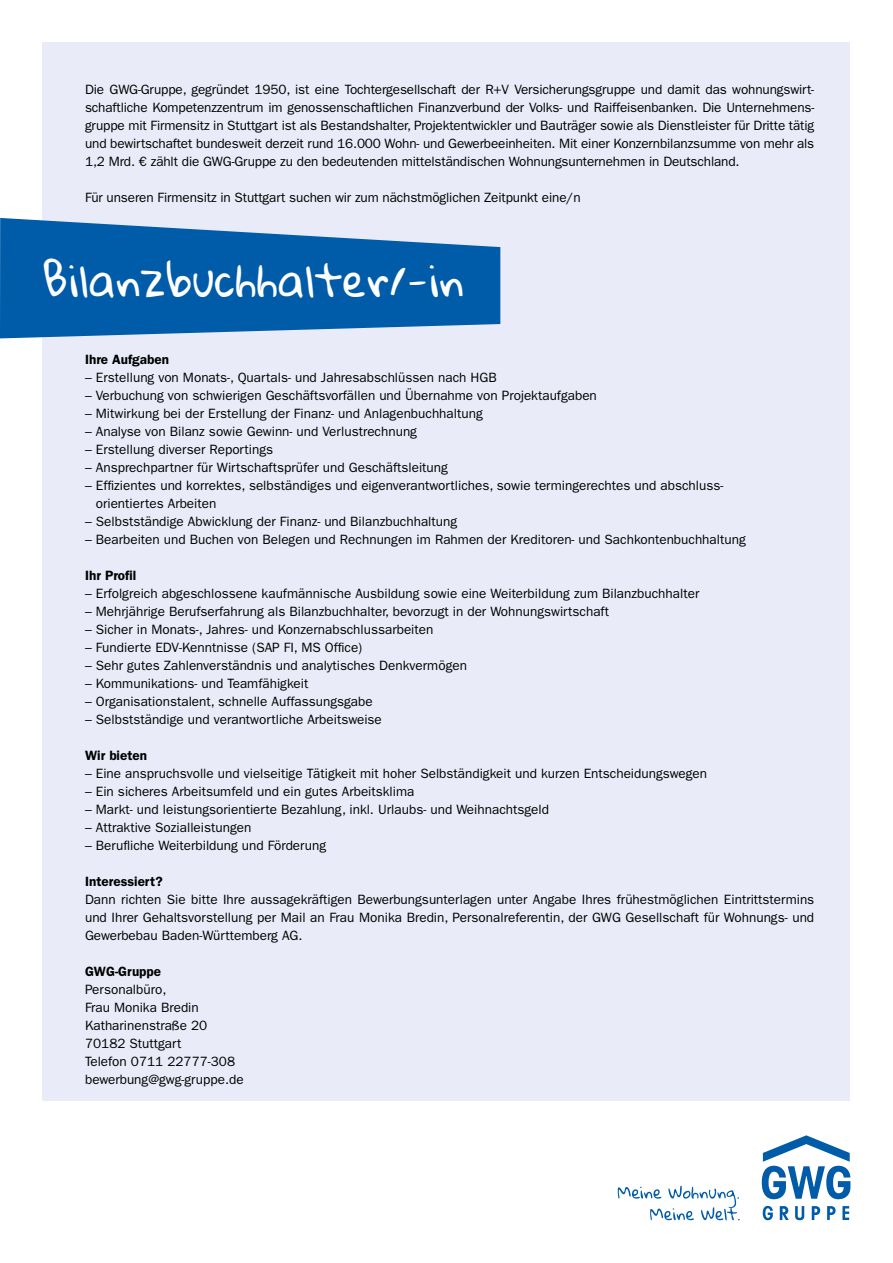
<style>
.page{position:relative;width:893px;height:1263px;background:#fff}
.page>*{position:absolute;margin:0;border:0;box-sizing:border-box;transform-origin:0 0}
.t1{font:43.5px "Gloria Hallelujah";letter-spacing:.01em;color:#fff}
.t2{font:13.5px/18px "ITC Franklin Gothic Std";color:#000;text-align:justify}
.t3{font:600 13.5px "ITC Franklin Gothic Std";color:#000}
</style>
<div class="page">
<svg style="left:618px;top:1186px;width:122px;height:34px"></svg>
<svg style="left:762px;top:1135px;width:88px;height:64px"></svg>
<svg style="left:780px;top:1206px;width:9px;height:14px"></svg>
<svg style="left:812px;top:1206px;width:8px;height:14px"></svg>
<svg style="left:795px;top:1206px;width:9px;height:14px"></svg>
<svg style="left:763px;top:1206px;width:10px;height:14px"></svg>
<svg style="left:842px;top:1206px;width:7px;height:14px"></svg>
<svg style="left:827px;top:1206px;width:9px;height:14px"></svg>
<div style="left:43px;top:43px;width:807px;height:1058px;background:#e9ecf8"></div>
<svg style="left:0;top:218px;width:500px;height:120px;fill:#005ca9"></svg>
<p class="t2" style="left:85px;top:81px;width:731px">Die GWG-Gruppe, gegründet 1950, ist eine Tochtergesellschaft der R+V Versicherungsgruppe und damit das wohnungswirt&shy;schaftliche Kompetenzzentrum im genossenschaftlichen Finanzverbund der Volks- und Raiffeisenbanken. Die Unternehmens&shy;gruppe mit Firmensitz in Stuttgart ist als Bestandshalter, Projektentwickler und Bauträger sowie als Dienstleister für Dritte tätig und bewirtschaftet bundesweit derzeit rund 16.000 Wohn- und Gewerbeeinheiten. Mit einer Konzernbilanzsumme von mehr als 1,2 Mrd. € zählt die GWG-Gruppe zu den bedeutenden mittelständischen Wohnungsunternehmen in Deutschland.</p>
<p class="t2" style="left:85px;top:189px;width:497px">Für unseren Firmensitz in Stuttgart suchen wir zum nächstmöglichen Zeitpunkt eine/n</p>
<h1 class="t1" style="left:43px;top:256px;width:423px">Bilanzbuchhalter/-in</h1>
<p class="t3" style="left:85px;top:352px;width:85px">Ihre Aufgaben</p>
<p class="t2" style="left:85px;top:369px;width:413px">– Erstellung von Monats-, Quartals- und Jahresabschlüssen nach HGB</p>
<p class="t2" style="left:85px;top:387px;width:513px">– Verbuchung von schwierigen Geschäftsvorfällen und Übernahme von Projektaufgaben</p>
<p class="t2" style="left:85px;top:405px;width:399px">– Mitwirkung bei der Erstellung der Finanz- und Anlagenbuchhaltung</p>
<p class="t2" style="left:85px;top:423px;width:333px">– Analyse von Bilanz sowie Gewinn- und Verlustrechnung</p>
<p class="t2" style="left:85px;top:441px;width:190px">– Erstellung diverser Reportings</p>
<p class="t2" style="left:85px;top:459px;width:364px">– Ansprechpartner für Wirtschaftsprüfer und Geschäftsleitung</p>
<p class="t2" style="left:96px;top:477px;width:629px;text-indent:-11px">– Effizientes und korrektes, selbständiges und eigenverantwortliches, sowie termingerechtes und abschluss&shy;orientiertes Arbeiten</p>
<p class="t2" style="left:85px;top:513px;width:374px">– Selbstständige Abwicklung der Finanz- und Bilanzbuchhaltung</p>
<p class="t2" style="left:85px;top:531px;width:662px">– Bearbeiten und Buchen von Belegen und Rechnungen im Rahmen der Kreditoren- und Sachkontenbuchhaltung</p>
<p class="t3" style="left:85px;top:568px;width:53px">Ihr Profil</p>
<p class="t2" style="left:85px;top:585px;width:616px">– Erfolgreich abgeschlossene kaufmännische Ausbildung sowie eine Weiterbildung zum Bilanzbuchhalter</p>
<p class="t2" style="left:85px;top:603px;width:525px">– Mehrjährige Berufserfahrung als Bilanzbuchhalter, bevorzugt in der Wohnungswirtschaft</p>
<p class="t2" style="left:85px;top:621px;width:350px">– Sicher in Monats-, Jahres- und Konzernabschlussarbeiten</p>
<p class="t2" style="left:85px;top:639px;width:279px">– Fundierte EDV-Kenntnisse (SAP FI, MS Office)</p>
<p class="t2" style="left:85px;top:657px;width:383px">– Sehr gutes Zahlenverständnis und analytisches Denkvermögen</p>
<p class="t2" style="left:85px;top:675px;width:225px">– Kommunikations- und Teamfähigkeit</p>
<p class="t2" style="left:85px;top:693px;width:289px">– Organisationstalent, schnelle Auffassungsgabe</p>
<p class="t2" style="left:85px;top:711px;width:298px">– Selbstständige und verantwortliche Arbeitsweise</p>
<p class="t3" style="left:85px;top:748px;width:64px">Wir bieten</p>
<p class="t2" style="left:85px;top:765px;width:624px">– Eine anspruchsvolle und vielseitige Tätigkeit mit hoher Selbständigkeit und kurzen Entscheidungswegen</p>
<p class="t2" style="left:85px;top:783px;width:331px">– Ein sicheres Arbeitsumfeld und ein gutes Arbeitsklima</p>
<p class="t2" style="left:85px;top:801px;width:465px">– Markt- und leistungsorientierte Bezahlung, inkl. Urlaubs- und Weihnachtsgeld</p>
<p class="t2" style="left:85px;top:819px;width:168px">– Attraktive Sozialleistungen</p>
<p class="t2" style="left:85px;top:837px;width:243px">– Berufliche Weiterbildung und Förderung</p>
<p class="t3" style="left:85px;top:874px;width:79px">Interessiert?</p>
<p class="t2" style="left:85px;top:891px;width:731px">Dann richten Sie bitte Ihre aussagekräftigen Bewerbungsunterlagen unter Angabe Ihres frühestmöglichen Eintrittstermins und Ihrer Gehaltsvorstellung per Mail an Frau Monika Bredin, Personalreferentin, der GWG Gesellschaft für Wohnungs- und Gewerbebau Baden-Württemberg AG.</p>
<p class="t3" style="left:85px;top:964px;width:78px">GWG-Gruppe</p>
<p class="t2" style="left:85px;top:981px;width:160px;text-align:left">Personalbüro,<br>Frau Monika Bredin<br>Katharinenstraße 20<br>70182 Stuttgart<br>Telefon 0711 22777-308 bewerbung@gwg-gruppe.de</p>
</div>
